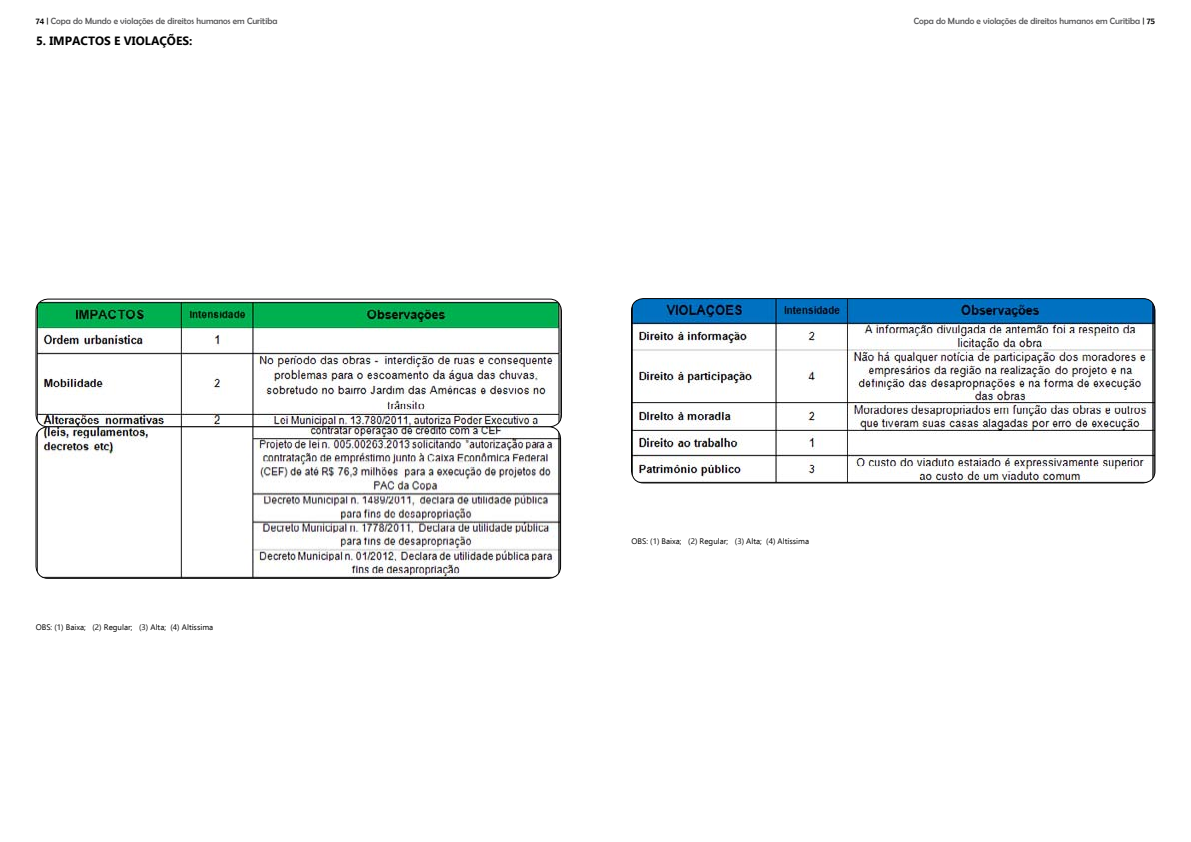
<style>
.page{position:relative;width:1191px;height:842px;background:#fff}
.page>*{position:absolute;margin:0;border:0;box-sizing:border-box;transform-origin:0 0}
.t1{font:700 12px "Ebrima";color:#000}
.t2{font:9px "Berlin Sans FB";color:#545456}
.t3{font:8px "Ebrima";color:#000}
.s1{color:#000}
</style>
<div class="page">
<img style="left:36px;top:299px;width:525px;height:279px">
<div style="left:36px;top:299px;width:525px;height:128px;border:1px solid #000;border-radius:12px"></div>
<div style="left:36px;top:426px;width:525px;height:153px;border:1px solid #000;border-radius:12px"></div>
<img style="left:631px;top:299px;width:524px;height:184px">
<div style="left:631px;top:298px;width:524px;height:185px;border:1px solid #000;border-radius:12px"></div>
<p class="t2" style="left:36px;top:16px;width:243px"><span class="s1">74 |</span> Copa do Mundo e violações de direitos humanos em Curitiba</p>
<p class="t2" style="left:914px;top:16px;width:243px">Copa do Mundo e violações de direitos humanos em Curitiba <span class="s1">| 75</span></p>
<h1 class="t1" style="left:36px;top:32px;width:158px">5. IMPACTOS E VIOLAÇÕES:</h1>
<p class="t3" style="left:36px;top:621px;width:179px">OBS: (1) Baixa; (2) Regular; (3) Alta; (4) Altíssima</p>
<p class="t3" style="left:631px;top:536px;width:179px">OBS: (1) Baixa; (2) Regular; (3) Alta; (4) Altíssima</p>
</div>
